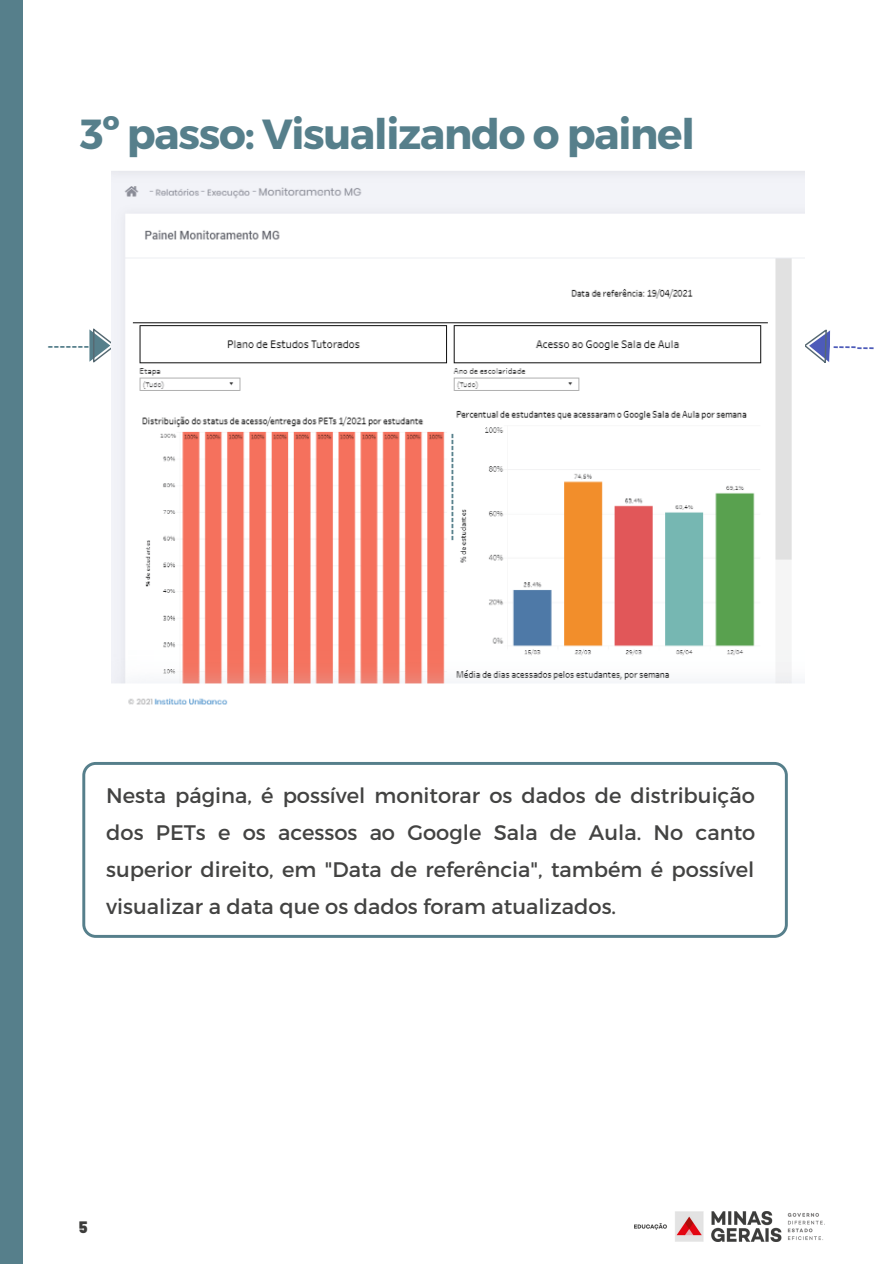
<style>
.page{position:relative;width:894px;height:1264px;background:#fff}
.page>*{position:absolute;margin:0;border:0;box-sizing:border-box;transform-origin:0 0}
.t1{font:700 42px "Montserrat";letter-spacing:-.03em;color:#567f8b}
.t2{font:21px/37px "Montserrat";color:#434342;text-align:justify}
.t3{font:900 semi-condensed 16.5px "Barlow";color:#3c3c3b}
.t4{font:700 16.05px "Montserrat";color:#567f8b}
.t5{font:700 16.05px "Montserrat";color:#4d5bb9}
</style>
<div class="page">
<svg style="left:82px;top:762px;width:705px;height:175px"></svg>
<div style="left:0;top:0;width:23px;height:1263px;background:#567f8b"></div>
<svg style="left:89px;top:329px;width:23px;height:33px"></svg>
<svg style="left:805px;top:329px;width:25px;height:34px"></svg>
<img style="left:634px;top:1211px;width:189px;height:30px">
<img style="left:112px;top:171px;width:692px;height:534px">
<p class="t1" style="left:80px;top:106px;width:616px">3º passo: Visualizando o painel</p>
<p class="t4" style="left:89px;top:358px;width:43px;rotate:-180deg">-------</p>
<p class="t4" style="left:441px;top:541px;width:109px;rotate:-90deg">------------------</p>
<p class="t5" style="left:833px;top:335px;width:43px;rotate:2deg">-------</p>
<p class="t2" style="left:106px;top:776px;width:650px">Nesta página, é possível monitorar os dados de distribuição dos PETs e os acessos ao Google Sala de Aula. No canto superior direito, em "Data de referência", também é possível visualizar a data que os dados foram atualizados.</p>
<p class="t3" style="left:79px;top:1216px;width:10px">5</p>
</div>
